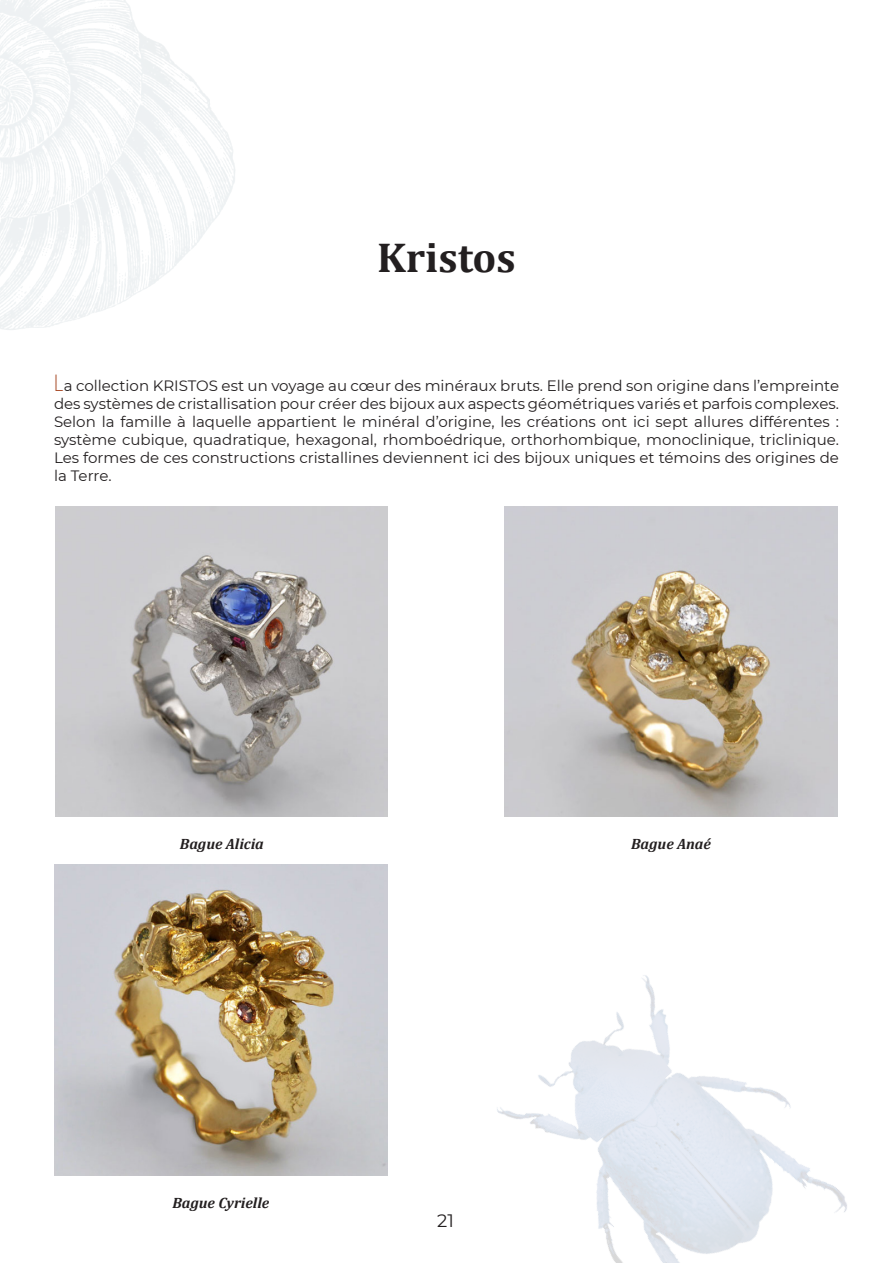
<style>
.page{position:relative;width:893px;height:1263px;background:#fff}
.page>*{position:absolute;margin:0;border:0;box-sizing:border-box;transform-origin:0 0}
.t1{font:700 42px "Cambria";color:#231f20}
.t2{font:18px "Montserrat";color:#231f20}
.t3{font:15px/18px "Montserrat";color:#231f20;text-align:justify}
.t4{font:italic 700 15px "Cambria";color:#231f20}
.s1{font-family:"Caviar Dreams";font-size:21px;color:#a64723}
</style>
<div class="page">
<div style="left:0;top:0;width:277px;height:360px;background:linear-gradient(to right,#f4f6f7,#fff)"></div>
<svg style="left:497px;top:975px;width:350px;height:288px"></svg>
<img style="left:55px;top:506px;width:333px;height:311px">
<img style="left:504px;top:506px;width:334px;height:311px">
<img style="left:54px;top:865px;width:334px;height:310px">
<p class="t1" style="left:377px;top:228px;width:140px">Kristos</p>
<p class="t3" style="left:54px;top:376px;width:786px"><span class="s1">L</span>a collection KRISTOS est un voyage au cœur des minéraux bruts. Elle prend son origine dans l’empreinte des systèmes de cristallisation pour créer des bijoux aux aspects géométriques variés et parfois complexes.<br>Selon la famille à laquelle appartient le minéral d’origine, les créations ont ici sept allures différentes : système cubique, quadratique, hexagonal, rhomboédrique, orthorhombique, monoclinique, triclinique.<br>Les formes de ces constructions cristallines deviennent ici des bijoux uniques et témoins des origines de la Terre.</p>
<p class="t4" style="left:180px;top:833px;width:85px">Bague Alicia</p>
<p class="t4" style="left:172px;top:1192px;width:98px">Bague Cyrielle</p>
<p class="t2" style="left:437px;top:1208px;width:18px">21</p>
<p class="t4" style="left:631px;top:833px;width:81px">Bague Anaé</p>
</div>
